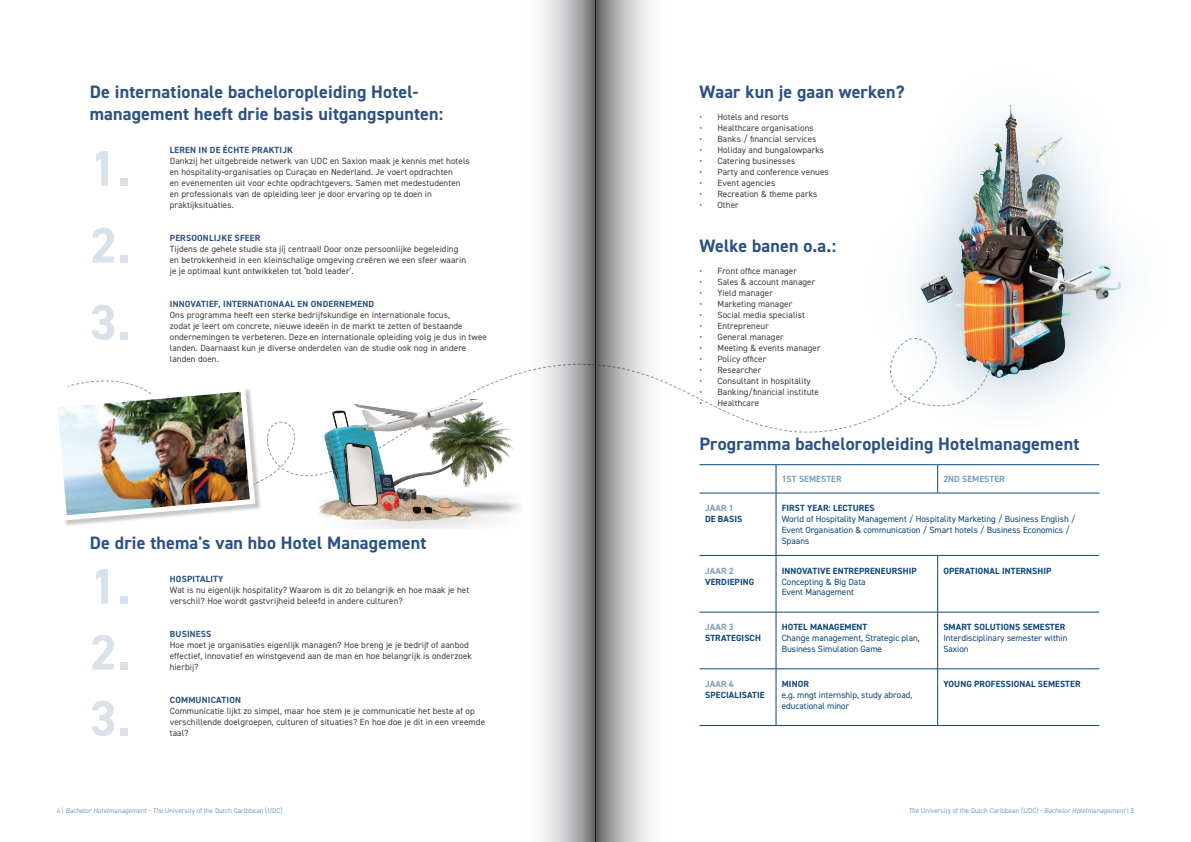
<style>
.page{position:relative;width:1191px;height:842px;background:#fff}
.page>*{position:absolute;margin:0;border:0;box-sizing:border-box;transform-origin:0 0}
.t1{font:700 50px "DIN2014";color:#d9e2eb}
.t2{font:700 18px "DIN2014";letter-spacing:.01em;color:#2c5183}
.t3{font:9px/11px "DIN2014";letter-spacing:.01em;color:#3e3e3f}
.t4{font:9px/10.8px "DIN2014";color:#0d467a}
.t5{font:700 9px "DIN2014";letter-spacing:.01em;color:#0d467a}
.t6{font:700 9px "DIN2014";letter-spacing:.02em;color:#2c5183}
.t7{font:700 9px "DIN2014";letter-spacing:.01em;color:#7ba0bc}
.t8{font:7px "DIN2014";color:#7ba0bc}
.s1{font-style:italic}
</style>
<div class="page">
<div style="left:53px;top:388px;width:209px;height:140px;background:#231f20;opacity:.25"></div>
<hr style="left:937px;top:464px;width:162px;height:1px;background:#0d467a">
<svg style="left:53px;top:371px;width:941px;height:152px"></svg>
<hr style="left:699px;top:493px;width:77px;height:1px;background:#0d467a">
<hr style="left:776px;top:493px;width:161px;height:1px;background:#0d467a">
<hr style="left:776px;top:493px;width:1px;height:62px;background:#0d467a">
<hr style="left:937px;top:493px;width:162px;height:1px;background:#0d467a">
<hr style="left:699px;top:555px;width:77px;height:1px;background:#0d467a">
<hr style="left:776px;top:555px;width:161px;height:1px;background:#0d467a">
<hr style="left:776px;top:555px;width:1px;height:57px;background:#0d467a">
<hr style="left:937px;top:555px;width:162px;height:1px;background:#0d467a">
<hr style="left:937px;top:555px;width:1px;height:57px;background:#0d467a">
<hr style="left:699px;top:612px;width:77px;height:1px;background:#0d467a">
<hr style="left:776px;top:612px;width:161px;height:1px;background:#0d467a">
<hr style="left:776px;top:612px;width:1px;height:57px;background:#0d467a">
<hr style="left:937px;top:612px;width:162px;height:1px;background:#0d467a">
<hr style="left:937px;top:612px;width:1px;height:57px;background:#0d467a">
<hr style="left:699px;top:669px;width:77px;height:1px;background:#0d467a">
<hr style="left:776px;top:669px;width:161px;height:1px;background:#0d467a">
<hr style="left:776px;top:669px;width:1px;height:56px;background:#0d467a">
<hr style="left:937px;top:669px;width:162px;height:1px;background:#0d467a">
<hr style="left:937px;top:669px;width:1px;height:56px;background:#0d467a">
<hr style="left:699px;top:725px;width:77px;height:1px;background:#0d467a">
<hr style="left:776px;top:725px;width:161px;height:1px;background:#0d467a">
<hr style="left:937px;top:725px;width:162px;height:1px;background:#0d467a">
<img style="left:316px;top:373px;width:208px;height:156px">
<div style="left:861px;top:65px;width:302px;height:363px;background:#fff"></div>
<img style="left:890px;top:105px;width:231px;height:290px">
<svg style="left:524px;top:0;width:71px;height:842px"></svg>
<svg style="left:595px;top:0;width:71px;height:842px"></svg>
<p class="t2" style="left:90px;top:79px;width:330px">De internationale bacheloropleiding Hotel-</p>
<p class="t2" style="left:90px;top:101px;width:355px">management heeft drie basis uitgangspunten:</p>
<p class="t6" style="left:170px;top:143px;width:125px">LEREN IN DE ÉCHTE PRAKTIJK</p>
<p class="t3" style="left:170px;top:155px;width:301px">Dankzij het uitgebreide netwerk van UDC en Saxion maak je kennis met hotels en hospitality-organisaties op Curaçao en Nederland. Je voert opdrachten<br>en evenementen uit voor echte opdrachtgevers. Samen met medestudenten en professionals van de opleiding leer je door ervaring op te doen in praktijksituaties.</p>
<p class="t6" style="left:170px;top:231px;width:92px">PERSOONLIJKE SFEER</p>
<p class="t3" style="left:170px;top:243px;width:298px">Tijdens de gehele studie sta jíj centraal! Door onze persoonlijke begeleiding en betrokkenheid in een kleinschalige omgeving creëren we een sfeer waarin</p>
<p class="t3" style="left:170px;top:265px;width:185px">je je optimaal kunt ontwikkelen tot ‘bold leader’.</p>
<p class="t6" style="left:170px;top:297px;width:206px">INNOVATIEF, INTERNATIONAAL EN ONDERNEMEND</p>
<p class="t3" style="left:170px;top:309px;width:318px">Ons programma heeft een sterke bedrijfskundige en internationale focus,<br>zodat je leert om concrete, nieuwe ideeën in de markt te zetten of bestaande ondernemingen te verbeteren. Deze en internationale opleiding volg je dus in twee landen. Daarnaast kun je diverse onderdelen van de studie ook nog in andere landen doen.</p>
<p class="t1" style="left:90px;top:135px;width:43px">1.</p>
<p class="t1" style="left:90px;top:212px;width:43px">2.</p>
<p class="t1" style="left:90px;top:289px;width:43px">3.</p>
<p class="t2" style="left:90px;top:530px;width:338px">De drie thema's van hbo Hotel Management</p>
<p class="t6" style="left:170px;top:572px;width:55px">HOSPITALITY</p>
<p class="t3" style="left:170px;top:584px;width:301px">Wat is nu eigenlijk hospitality? Waarom is dit zo belangrijk en hoe maak je het verschil? Hoe wordt gastvrijheid beleefd in andere culturen?</p>
<p class="t6" style="left:170px;top:627px;width:43px">BUSINESS</p>
<p class="t3" style="left:170px;top:639px;width:303px">Hoe moet je organisaties eigenlijk managen? Hoe breng je je bedrijf of aanbod effectief, innovatief en winstgevend aan de man en hoe belangrijk is onderzoek hierbij?</p>
<p class="t6" style="left:170px;top:693px;width:73px">COMMUNICATION</p>
<p class="t3" style="left:170px;top:705px;width:317px">Communicatie lijkt zo simpel, maar hoe stem je je communicatie het beste af op verschillende doelgroepen, culturen of situaties? En hoe doe je dit in een vreemde taal?</p>
<p class="t1" style="left:90px;top:553px;width:43px">1.</p>
<p class="t1" style="left:90px;top:619px;width:43px">2.</p>
<p class="t1" style="left:90px;top:685px;width:43px">3.</p>
<p class="t2" style="left:699px;top:79px;width:207px">Waar kun je gaan werken?</p>
<p class="t3" style="left:699px;top:111px;width:91px">• Hotels and resorts</p>
<p class="t3" style="left:699px;top:122px;width:116px">• Healthcare organisations</p>
<p class="t3" style="left:699px;top:133px;width:118px">• Banks / financial services</p>
<p class="t3" style="left:699px;top:144px;width:126px">• Holiday and bungalowparks</p>
<p class="t3" style="left:699px;top:155px;width:97px">• Catering businesses</p>
<p class="t3" style="left:699px;top:166px;width:131px">• Party and conference venues</p>
<p class="t3" style="left:699px;top:177px;width:77px">• Event agencies</p>
<p class="t3" style="left:699px;top:188px;width:119px">• Recreation &amp; theme parks</p>
<p class="t3" style="left:699px;top:199px;width:41px">• Other</p>
<p class="t2" style="left:699px;top:233px;width:138px">Welke banen o.a.:</p>
<p class="t3" style="left:699px;top:265px;width:99px">• Front office manager</p>
<p class="t3" style="left:699px;top:276px;width:117px">• Sales &amp; account manager</p>
<p class="t3" style="left:699px;top:287px;width:75px">• Yield manager</p>
<p class="t3" style="left:699px;top:298px;width:94px">• Marketing manager</p>
<p class="t3" style="left:699px;top:309px;width:107px">• Social media specialist</p>
<p class="t3" style="left:699px;top:320px;width:71px">• Entrepreneur</p>
<p class="t3" style="left:699px;top:331px;width:86px">• General manager</p>
<p class="t3" style="left:699px;top:342px;width:123px">• Meeting &amp; events manager</p>
<p class="t3" style="left:699px;top:353px;width:68px">• Policy officer</p>
<p class="t3" style="left:699px;top:364px;width:63px">• Researcher</p>
<p class="t3" style="left:699px;top:375px;width:113px">• Consultant in hospitality</p>
<p class="t3" style="left:699px;top:386px;width:121px">• Banking/financial institute</p>
<p class="t3" style="left:699px;top:397px;width:61px">• Healthcare</p>
<p class="t2" style="left:699px;top:431px;width:381px">Programma bacheloropleiding Hotelmanagement</p>
<p class="t7" style="left:781px;top:473px;width:61px">1ST SEMESTER</p>
<p class="t7" style="left:943px;top:473px;width:63px">2ND SEMESTER</p>
<p class="t7" style="left:705px;top:502px;width:30px">JAAR 1</p>
<p class="t5" style="left:705px;top:513px;width:39px">DE BASIS</p>
<p class="t5" style="left:781px;top:502px;width:94px">FIRST YEAR: LECTURES</p>
<p class="t4" style="left:781px;top:513px;width:295px">World of Hospitality Management / Hospitality Marketing / Business English /<br>Event Organisation &amp; communication / Smart hotels / Business Economics /<br>Spaans</p>
<p class="t7" style="left:705px;top:565px;width:30px">JAAR 2</p>
<p class="t5" style="left:705px;top:575px;width:51px">VERDIEPING</p>
<p class="t5" style="left:781px;top:565px;width:137px">INNOVATIVE ENTREPRENEURSHIP</p>
<p class="t4" style="left:781px;top:576px;width:85px">Concepting &amp; Big Data</p>
<p class="t4" style="left:781px;top:587px;width:74px">Event Management</p>
<p class="t5" style="left:943px;top:565px;width:110px">OPERATIONAL INTERNSHIP</p>
<p class="t7" style="left:705px;top:621px;width:30px">JAAR 3</p>
<p class="t5" style="left:705px;top:632px;width:57px">STRATEGISCH</p>
<p class="t5" style="left:781px;top:621px;width:87px">HOTEL MANAGEMENT</p>
<p class="t4" style="left:781px;top:633px;width:140px">Change management, Strategic plan,<br>Business Simulation Game</p>
<p class="t5" style="left:943px;top:621px;width:123px">SMART SOLUTIONS SEMESTER</p>
<p class="t4" style="left:943px;top:633px;width:126px">Interdisciplinary semester within<br>Saxion</p>
<p class="t7" style="left:705px;top:678px;width:30px">JAAR 4</p>
<p class="t5" style="left:705px;top:689px;width:61px">SPECIALISATIE</p>
<p class="t5" style="left:781px;top:678px;width:29px">MINOR</p>
<p class="t4" style="left:781px;top:689px;width:132px">e.g. mngt internship, study abroad, educational minor</p>
<p class="t5" style="left:943px;top:678px;width:139px">YOUNG PROFESSIONAL SEMESTER</p>
<p class="t8" style="left:57px;top:806px;width:227px">4 | <span class="s1">Bachelor Hotelmanagement</span> • <span class="s1">The</span> University of the Dutch Caribbean (UDC)</p>
<p class="t8" style="left:908px;top:806px;width:227px"><span class="s1">The</span> University of the Dutch Caribbean (UDC) • <span class="s1">Bachelor Hotelmanagement</span> | 5</p>
</div>
